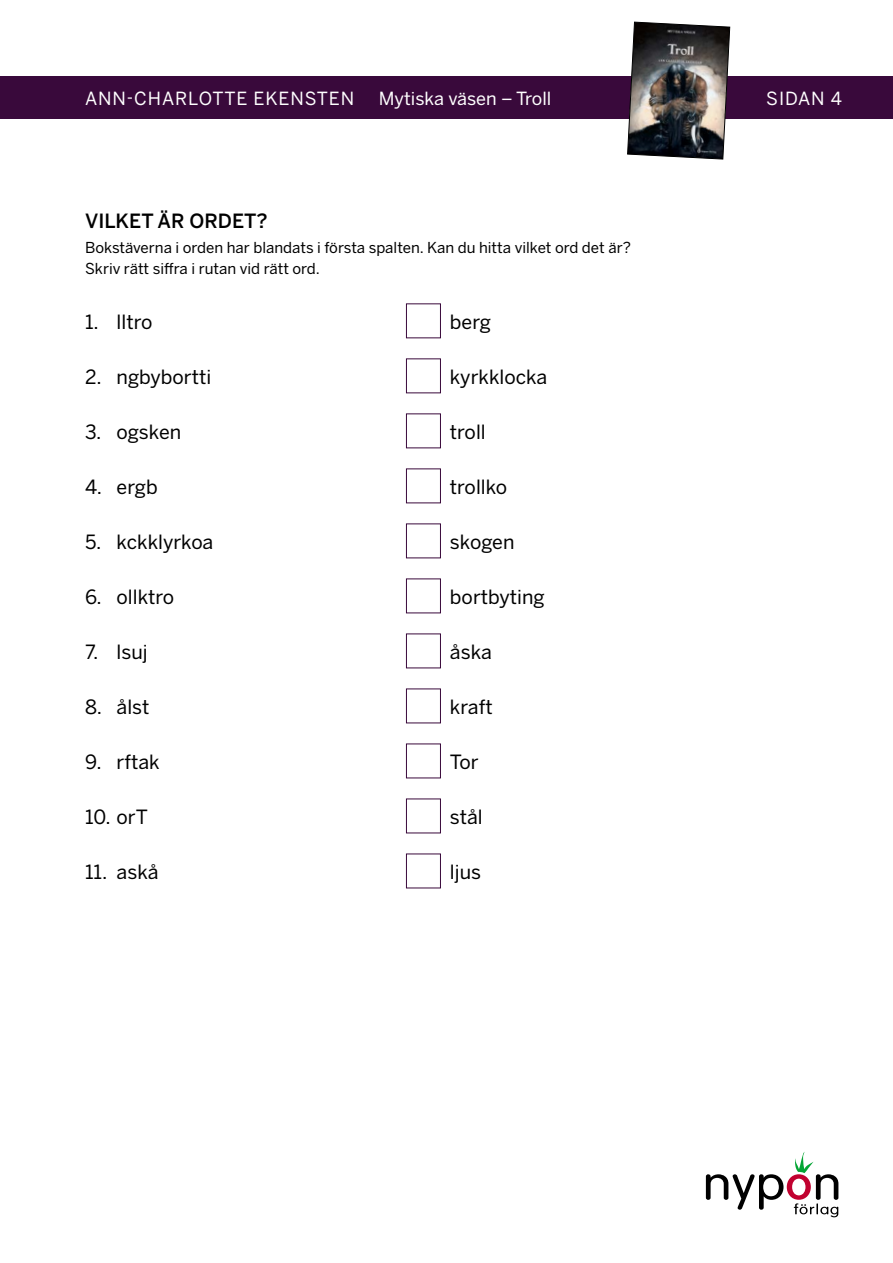
<style>
.page{position:relative;width:893px;height:1263px;background:#fff}
.page>*{position:absolute;margin:0;border:0;box-sizing:border-box;transform-origin:0 0}
.t1{font:19.5px "Benton Sans";color:#000}
.t2{font:500 19.5px "Benton Sans";color:#000}
.t3{font:18px "Benton Sans";letter-spacing:.015em;color:#fff}
.t4{font:18px "Benton Sans";letter-spacing:.05em;color:#fff}
.t5{font:15px/21px "Benton Sans";color:#000}
</style>
<div class="page">
<svg style="left:706px;top:1152px;width:132px;height:65px"></svg>
<div style="left:0;top:77px;width:893px;height:42px;background:#39093b"></div>
<img style="left:627px;top:21px;width:103px;height:139px">
<div style="left:406px;top:303px;width:35px;height:35px;border:1px solid #39093b"></div>
<div style="left:406px;top:358px;width:35px;height:35px;border:1px solid #39093b"></div>
<div style="left:406px;top:413px;width:35px;height:35px;border:1px solid #39093b"></div>
<div style="left:406px;top:468px;width:35px;height:35px;border:1px solid #39093b"></div>
<div style="left:406px;top:523px;width:35px;height:35px;border:1px solid #39093b"></div>
<div style="left:406px;top:578px;width:35px;height:35px;border:1px solid #39093b"></div>
<div style="left:406px;top:633px;width:35px;height:35px;border:1px solid #39093b"></div>
<div style="left:406px;top:688px;width:35px;height:35px;border:1px solid #39093b"></div>
<div style="left:406px;top:743px;width:35px;height:35px;border:1px solid #39093b"></div>
<div style="left:406px;top:798px;width:35px;height:35px;border:1px solid #39093b"></div>
<div style="left:406px;top:853px;width:35px;height:35px;border:1px solid #39093b"></div>
<p class="t4" style="left:85px;top:87px;width:271px">ANN-CHARLOTTE EKENSTEN</p>
<p class="t3" style="left:379px;top:87px;width:174px">Mytiska väsen – Troll</p>
<p class="t3" style="left:766px;top:87px;width:77px">SIDAN 4</p>
<p class="t2" style="left:85px;top:209px;width:184px">VILKET ÄR ORDET?</p>
<p class="t5" style="left:85px;top:237px;width:547px">Bokstäverna i orden har blandats i första spalten. Kan du hitta vilket ord det är?<br>Skriv rätt siffra i rutan vid rätt ord.</p>
<p class="t1" style="left:85px;top:310px;width:69px">1. lltro</p>
<p class="t1" style="left:450px;top:310px;width:43px">berg</p>
<p class="t1" style="left:85px;top:365px;width:128px">2. ngbybortti</p>
<p class="t1" style="left:450px;top:365px;width:99px">kyrkklocka</p>
<p class="t1" style="left:85px;top:420px;width:98px">3. ogsken</p>
<p class="t1" style="left:450px;top:420px;width:37px">troll</p>
<p class="t1" style="left:85px;top:475px;width:74px">4. ergb</p>
<p class="t1" style="left:450px;top:475px;width:59px">trollko</p>
<p class="t1" style="left:85px;top:530px;width:130px">5. kckklyrkoa</p>
<p class="t1" style="left:450px;top:530px;width:66px">skogen</p>
<p class="t1" style="left:85px;top:585px;width:91px">6. ollktro</p>
<p class="t1" style="left:450px;top:585px;width:96px">bortbyting</p>
<p class="t1" style="left:85px;top:640px;width:64px">7. lsuj</p>
<p class="t1" style="left:450px;top:640px;width:43px">åska</p>
<p class="t1" style="left:85px;top:695px;width:66px">8. ålst</p>
<p class="t1" style="left:450px;top:695px;width:44px">kraft</p>
<p class="t1" style="left:85px;top:750px;width:76px">9. rftak</p>
<p class="t1" style="left:450px;top:750px;width:30px">Tor</p>
<p class="t1" style="left:85px;top:805px;width:64px">10. orT</p>
<p class="t1" style="left:450px;top:805px;width:34px">stål</p>
<p class="t1" style="left:85px;top:860px;width:75px">11. askå</p>
<p class="t1" style="left:450px;top:860px;width:33px">ljus</p>
</div>
